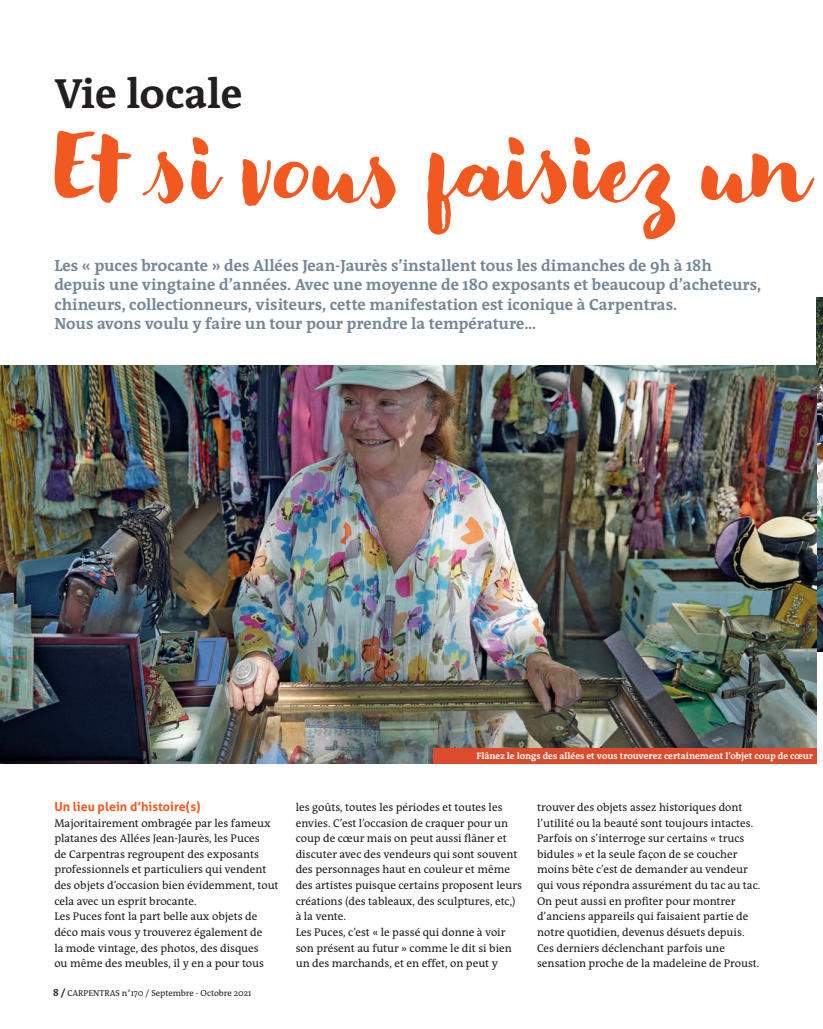
<style>
.page{position:relative;width:823px;height:1029px;background:#fff}
.page>*{position:absolute;margin:0;border:0;box-sizing:border-box;transform-origin:0 0}
.t1{font:81.25px "Modern Love";color:#f15921}
.t2{font:700 42.5px "Qua Text";color:#231f20}
.t3{font:700 16.25px/19.5px "Qua Text";color:#758898}
.t4{font:700 12.5px "Aller";color:#f15921}
.t5{font:11.25px/15.6px "Qua Text";color:#231f20}
.t6{font:700 9.38px "Qua Text";color:#fff}
.t7{font:8.75px "Qua Text";color:#231f20}
.s1{font-weight:700;font-size:10px}
</style>
<div class="page">
<img style="left:816px;top:298px;width:7px;height:145px">
<img style="left:816px;top:443px;width:7px;height:208px">
<img style="left:0;top:365px;width:816px;height:399px">
<div style="left:432px;top:748px;width:384px;height:16px;background:#dc4b2d"></div>
<p class="t2" style="left:54px;top:69px;width:190px">Vie locale</p>
<p class="t1" style="left:54px;top:122px;width:757px">Et si vous faisiez un</p>
<p class="t3" style="left:54px;top:255px;width:708px">Les « puces brocante » des Allées Jean-Jaurès s’installent tous les dimanches de 9h à 18h depuis une vingtaine d’années. Avec une moyenne de 180 exposants et beaucoup d’acheteurs, chineurs, collectionneurs, visiteurs, cette manifestation est iconique à Carpentras.</p>
<p class="t3" style="left:54px;top:314px;width:483px">Nous avons voulu y faire un tour pour prendre la température…</p>
<p class="t4" style="left:54px;top:799px;width:148px">Un lieu plein d’histoire(s)</p>
<p class="t5" style="left:54px;top:815px;width:226px">Majoritairement ombragée par les fameux platanes des Allées Jean-Jaurès, les Puces<br>de Carpentras regroupent des exposants professionnels et particuliers qui vendent des objets d’occasion bien évidemment, tout cela avec un esprit brocante.</p>
<p class="t5" style="left:54px;top:909px;width:211px">Les Puces font la part belle aux objets de déco mais vous y trouverez également de la mode vintage, des photos, des disques ou même des meubles, il y en a pour tous</p>
<p class="t7" style="left:53px;top:988px;width:200px"><span class="s1">8 /</span> CARPENTRAS n°170 / Septembre - Octobre 2021</p>
<p class="t6" style="left:476px;top:750px;width:338px">Flânez le longs des allées et vous trouverez certainement l’objet coup de cœur</p>
<p class="t5" style="left:296px;top:799px;width:228px">les goûts, toutes les périodes et toutes les envies. C’est l’occasion de craquer pour un coup de cœur mais on peut aussi flâner et discuter avec des vendeurs qui sont souvent des personnages haut en couleur et même des artistes puisque certains proposent leurs créations (des tableaux, des sculptures, etc,) à la vente.</p>
<p class="t5" style="left:296px;top:924px;width:218px">Les Puces, c’est « le passé qui donne à voir son présent au futur » comme le dit si bien un des marchands, et en effet, on peut y</p>
<p class="t5" style="left:537px;top:799px;width:225px">trouver des objets assez historiques dont l’utilité ou la beauté sont toujours intactes.<br>Parfois on s’interroge sur certains « trucs bidules » et la seule façon de se coucher moins bête c’est de demander au vendeur qui vous répondra assurément du tac au tac.<br>On peut aussi en profiter pour montrer d’anciens appareils qui faisaient partie de notre quotidien, devenus désuets depuis.<br>Ces derniers déclenchant parfois une sensation proche de la madeleine de Proust.</p>
</div>
